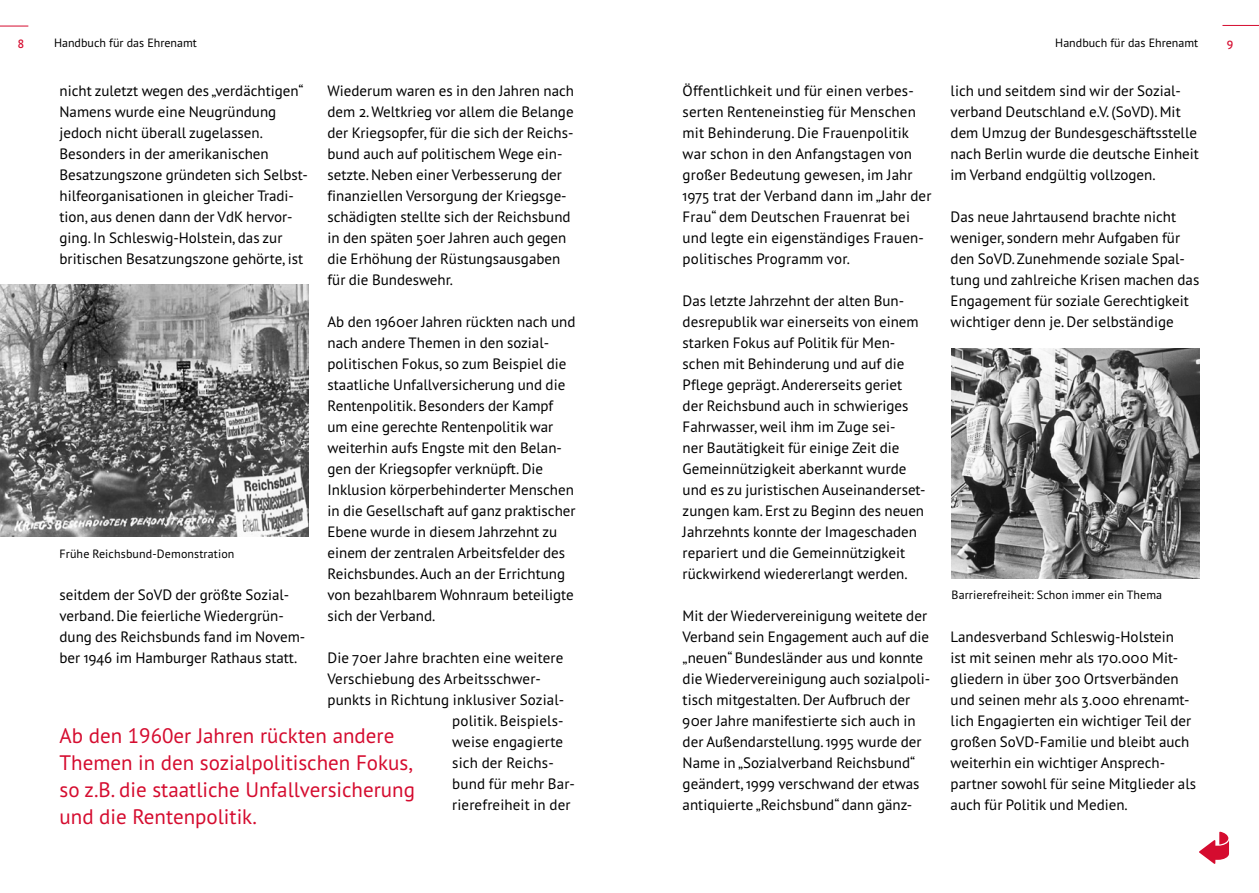
<style>
.page{position:relative;width:1259px;height:893px;background:#fff}
.page>*{position:absolute;margin:0;border:0;box-sizing:border-box;transform-origin:0 0}
.t1{font:21px/27.3px "PT Sans Pro";color:#d50c2f}
.t2{font:15px/21px "PT Sans Pro";color:#000}
.t3{font:12px "PT Sans Pro";letter-spacing:.01em;color:#000}
.t4{font:600 12px "PT Sans Pro";color:#d50c2f}
</style>
<div class="page">
<img style="left:0;top:284px;width:308px;height:252px">
<img style="left:951px;top:348px;width:248px;height:230px">
<svg style="left:0;top:26px;width:28px;height:1px"></svg>
<hr style="left:1222px;top:25px;width:37px;height:1px;background:#d50c2f">
<svg style="left:1199px;top:832px;width:30px;height:32px"></svg>
<p class="t4" style="left:18px;top:36px;width:8px">8</p>
<p class="t3" style="left:54px;top:35px;width:144px">Handbuch für das Ehrenamt</p>
<p class="t3" style="left:1055px;top:35px;width:144px">Handbuch für das Ehrenamt</p>
<p class="t4" style="left:1226px;top:35px;width:8px">9</p>
<p class="t2" style="left:60px;top:80px;width:250px">nicht zuletzt wegen des „verdächtigen“ Namens wurde eine Neugründung jedoch nicht überall zugelassen.<br>Besonders in der amerikanischen Besatzungszone gründeten sich Selbst&shy;hilfeorganisationen in gleicher Tradi&shy;tion, aus denen dann der VdK hervor&shy;ging. In Schleswig-Holstein, das zur britischen Besatzungszone gehörte, ist</p>
<p class="t2" style="left:327px;top:80px;width:248px">Wiederum waren es in den Jahren nach dem 2. Weltkrieg vor allem die Belange der Kriegsopfer, für die sich der Reichs&shy;bund auch auf politischem Wege ein&shy;setzte. Neben einer Verbesserung der finanziellen Versorgung der Kriegsge&shy;schädigten stellte sich der Reichsbund in den späten 50er Jahren auch gegen die Erhöhung der Rüstungsausgaben für die Bundeswehr.</p>
<p class="t2" style="left:327px;top:311px;width:250px">Ab den 1960er Jahren rückten nach und nach andere Themen in den sozial&shy;politischen Fokus, so zum Beispiel die staatliche Unfallversicherung und die Rentenpolitik. Besonders der Kampf um eine gerechte Rentenpolitik war weiterhin aufs Engste mit den Belan&shy;gen der Kriegsopfer verknüpft. Die Inklusion körperbehinderter Menschen in die Gesellschaft auf ganz praktischer Ebene wurde in diesem Jahrzehnt zu einem der zentralen Arbeitsfelder des Reichsbundes. Auch an der Errichtung von bezahlbarem Wohnraum beteiligte sich der Verband.</p>
<p class="t2" style="left:327px;top:647px;width:237px">Die 70er Jahre brachten eine weitere</p>
<p class="t2" style="left:327px;top:668px;width:215px">Verschiebung des Arbeitsschwer-</p>
<p class="t2" style="left:327px;top:689px;width:238px">punkts in Richtung inklusiver Sozial-</p>
<p class="t2" style="left:452px;top:710px;width:113px">politik. Beispiels-</p>
<p class="t2" style="left:452px;top:731px;width:112px">weise engagierte</p>
<p class="t2" style="left:452px;top:752px;width:103px">sich der Reichs-</p>
<p class="t2" style="left:452px;top:773px;width:124px">bund für mehr Bar-</p>
<p class="t2" style="left:452px;top:794px;width:120px">rierefreiheit in der</p>
<p class="t3" style="left:60px;top:546px;width:176px">Frühe Reichsbund-Demonstration</p>
<p class="t2" style="left:60px;top:584px;width:247px">seitdem der SoVD der größte Sozial&shy;verband. Die feierliche Wiedergrün&shy;dung des Reichsbunds fand im Novem&shy;ber 1946 im Hamburger Rathaus statt.</p>
<h1 class="t1" style="left:60px;top:721px;width:357px">Ab den 1960er Jahren rückten andere Themen in den sozialpolitischen Fokus, so z.B. die staatliche Unfallversicherung und die Rentenpolitik.</h1>
<p class="t2" style="left:682px;top:80px;width:250px">Öffentlichkeit und für einen verbes&shy;serten Renteneinstieg für Menschen mit Behinderung. Die Frauenpolitik war schon in den Anfangstagen von großer Bedeutung gewesen, im Jahr 1975 trat der Verband dann im „Jahr der Frau“ dem Deutschen Frauenrat bei und legte ein eigenständiges Frauen&shy;politisches Programm vor.</p>
<p class="t2" style="left:682px;top:290px;width:244px">Das letzte Jahrzehnt der alten Bun&shy;desrepublik war einerseits von einem starken Fokus auf Politik für Men&shy;schen mit Behinderung und auf die Pflege geprägt. Andererseits geriet der Reichsbund auch in schwieriges Fahrwasser, weil ihm im Zuge sei-<br>ner Bautätigkeit für einige Zeit die Gemeinnützigkeit aberkannt wurde und es zu juristischen Auseinanderset&shy;zungen kam. Erst zu Beginn des neuen Jahrzehnts konnte der Imageschaden repariert und die Gemeinnützigkeit rückwirkend wiedererlangt werden.</p>
<p class="t2" style="left:682px;top:605px;width:249px">Mit der Wiedervereinigung weitete der Verband sein Engagement auch auf die „neuen“ Bundesländer aus und konnte die Wiedervereinigung auch sozialpoli&shy;tisch mitgestalten. Der Aufbruch der 90er Jahre manifestierte sich auch in der Außendarstellung. 1995 wurde der Name in „Sozialverband Reichsbund“ geändert, 1999 verschwand der etwas antiquierte „Reichsbund“ dann gänz-</p>
<p class="t2" style="left:950px;top:80px;width:250px">lich und seitdem sind wir der Sozial&shy;verband Deutschland e.V. (SoVD). Mit dem Umzug der Bundesgeschäftsstelle nach Berlin wurde die deutsche Einheit im Verband endgültig vollzogen.</p>
<p class="t2" style="left:950px;top:206px;width:250px">Das neue Jahrtausend brachte nicht weniger, sondern mehr Aufgaben für den SoVD. Zunehmende soziale Spal&shy;tung und zahlreiche Krisen machen das Engagement für soziale Gerechtigkeit wichtiger denn je. Der selbständige</p>
<p class="t3" style="left:951px;top:587px;width:212px">Barrierefreiheit: Schon immer ein Thema</p>
<p class="t2" style="left:950px;top:626px;width:247px">Landesverband Schleswig-Holstein<br>ist mit seinen mehr als 170.000 Mit&shy;gliedern in über 300 Ortsverbänden und seinen mehr als 3.000 ehrenamt&shy;lich Engagierten ein wichtiger Teil der großen SoVD-Familie und bleibt auch weiterhin ein wichtiger Ansprech&shy;partner sowohl für seine Mitglieder als auch für Politik und Medien.</p>
</div>
